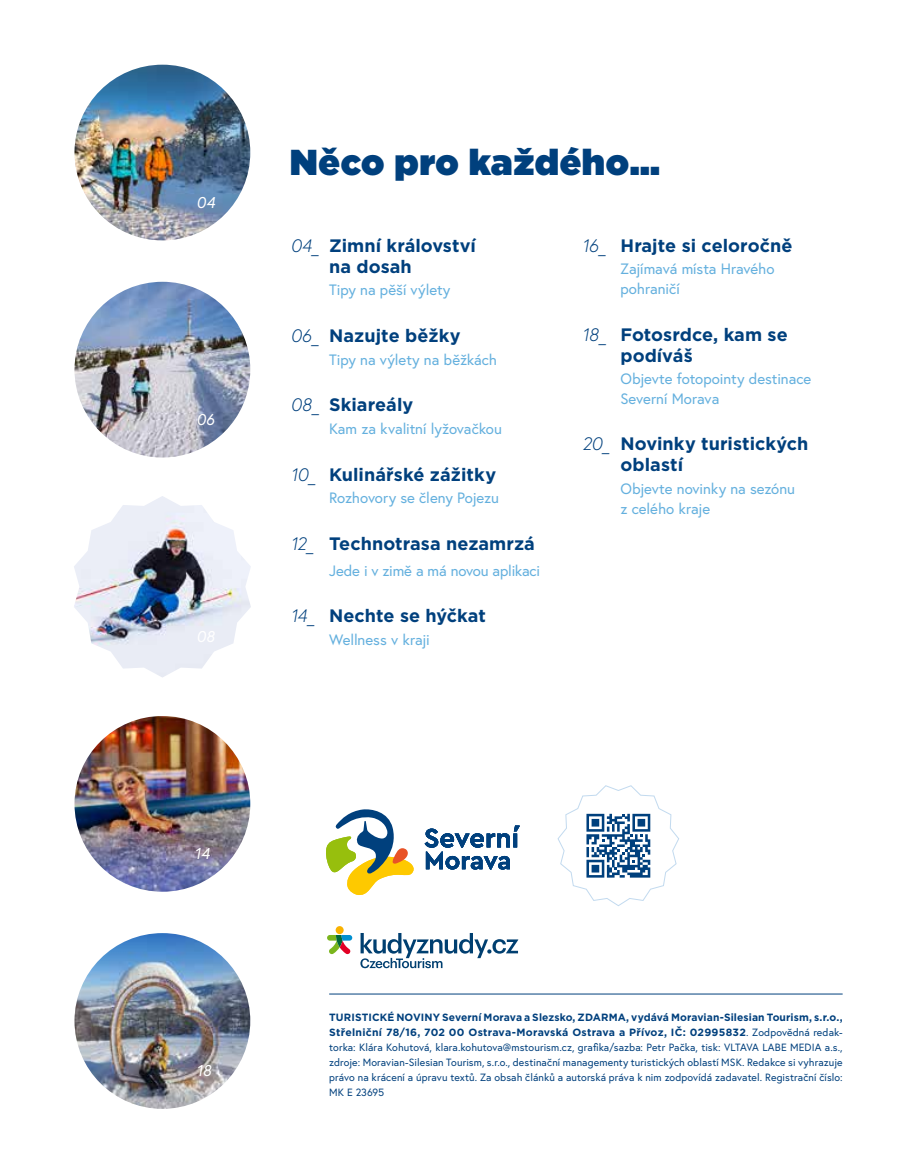
<style>
.page{position:relative;width:915px;height:1170px;background:#fff}
.page>*{position:absolute;margin:0;border:0;box-sizing:border-box;transform-origin:0 0}
.t1{font:900 36px "Gotham";letter-spacing:.02em;color:#00407d}
.t2{font:700 18px/21px "Gotham";color:#00407d}
.t3{font:italic 15.6px "Europa";letter-spacing:.005em;color:#fff}
.t4{font:15px/19.5px "Europa";letter-spacing:-.005em;color:#64b0de}
.t5{font:10.5px/15px "Europa";letter-spacing:.01em;color:#00407d;text-align:justify}
.t6{font:700 10.5px/15px "Gotham";letter-spacing:.01em;color:#00407d}
.s1{font-family:"Europa";font-weight:300;font-style:italic}
.s2{font-family:"Europa";font-weight:400}
</style>
<div class="page">
<img style="left:74px;top:496px;width:177px;height:181px">
<img style="left:74px;top:65px;width:176px;height:175px;border-radius:88px">
<img style="left:74px;top:282px;width:176px;height:175px;border-radius:88px">
<img style="left:74px;top:716px;width:176px;height:175px;border-radius:88px">
<img style="left:74px;top:933px;width:176px;height:175px;border-radius:88px">
<svg style="left:557px;top:785px;width:122px;height:121px"></svg>
<svg style="left:424px;top:825px;width:95px;height:44px"></svg>
<svg style="left:326px;top:809px;width:88px;height:86px"></svg>
<hr style="left:329px;top:993px;width:513px;height:1px;background:#00407d">
<div style="left:335px;top:926px;width:8px;height:8px;background:#f9b200;border-radius:50%"></div>
<svg style="left:327px;top:934px;width:25px;height:20px"></svg>
<svg style="left:360px;top:933px;width:158px;height:35px"></svg>
<h3 class="t3" style="left:196px;top:193px;width:20px">04</h3>
<h3 class="t3" style="left:196px;top:409px;width:19px">06</h3>
<h3 class="t3" style="left:196px;top:626px;width:19px">08</h3>
<h1 class="t1" style="left:290px;top:136px;width:371px">Něco pro každého…</h1>
<h2 class="t2" style="left:329px;top:235px;width:148px;text-indent:-38px"><span class="s1">04_</span> Zimní království na dosah</h2>
<h3 class="t4" style="left:329px;top:280px;width:123px">Tipy na pěší výlety</h3>
<h2 class="t2" style="left:291px;top:325px;width:171px"><span class="s1">06_</span> Nazujte běžky</h2>
<h3 class="t4" style="left:329px;top:349px;width:169px">Tipy na výlety na běžkách</h3>
<h2 class="t2" style="left:291px;top:394px;width:124px"><span class="s1">08_</span> Skiareály</h2>
<h3 class="t4" style="left:329px;top:418px;width:174px">Kam za kvalitní lyžovačkou</h3>
<h2 class="t2" style="left:291px;top:463px;width:207px"><span class="s1">10_</span> Kulinářské zážitky</h2>
<h3 class="t4" style="left:329px;top:488px;width:171px">Rozhovory se členy Pojezu</h3>
<h2 class="t2" style="left:291px;top:533px;width:245px"><span class="s1">12_</span> Technotrasa nezamrzá</h2>
<h3 class="t4" style="left:329px;top:560px;width:212px">Jede i v zimě a má novou aplikaci</h3>
<h2 class="t2" style="left:291px;top:605px;width:196px"><span class="s1">14_</span> Nechte se hýčkat</h2>
<h3 class="t4" style="left:329px;top:629px;width:102px">Wellness v kraji</h3>
<h2 class="t2" style="left:582px;top:235px;width:212px"><span class="s1">16_</span> Hrajte si celoročně</h2>
<h3 class="t4" style="left:620px;top:259px;width:155px">Zajímavá místa Hravého pohraničí</h3>
<h2 class="t2" style="left:620px;top:323px;width:169px;text-indent:-38px"><span class="s1">18_</span> Fotosrdce, kam se podíváš</h2>
<h3 class="t4" style="left:620px;top:369px;width:192px">Objevte fotopointy destinace<br>Severní Morava</h3>
<h2 class="t2" style="left:620px;top:433px;width:189px;text-indent:-38px"><span class="s1">20_</span> Novinky turistických oblastí</h2>
<h3 class="t4" style="left:620px;top:478px;width:176px">Objevte novinky na sezónu z celého kraje</h3>
<h3 class="t3" style="left:194px;top:843px;width:16px">14</h3>
<h3 class="t3" style="left:196px;top:1060px;width:16px">18</h3>
<p class="t6" style="left:329px;top:1009px;width:515px">TURISTICKÉ NOVINY Severní Morava a Slezsko, ZDARMA, vydává Moravian-Silesian Tourism, s.r.o.,<br>Střelniční 78/16, 702 00 Ostrava-Moravská Ostrava a Přívoz, IČ: 02995832<span class="s2">. Zodpovědná redak-</span></p>
<p class="t5" style="left:329px;top:1039px;width:514px">torka: Klára Kohutová, klara.kohutova@mstourism.cz, grafika/sazba: Petr Pačka, tisk: VLTAVA LABE MEDIA a.s., zdroje: Moravian-Silesian Tourism, s.r.o., destinační managementy turistických oblastí MSK. Redakce si vyhrazuje právo na krácení a úpravu textů. Za obsah článků a autorská práva k nim zodpovídá zadavatel. Registrační číslo:<br>MK E 23695</p>
</div>
